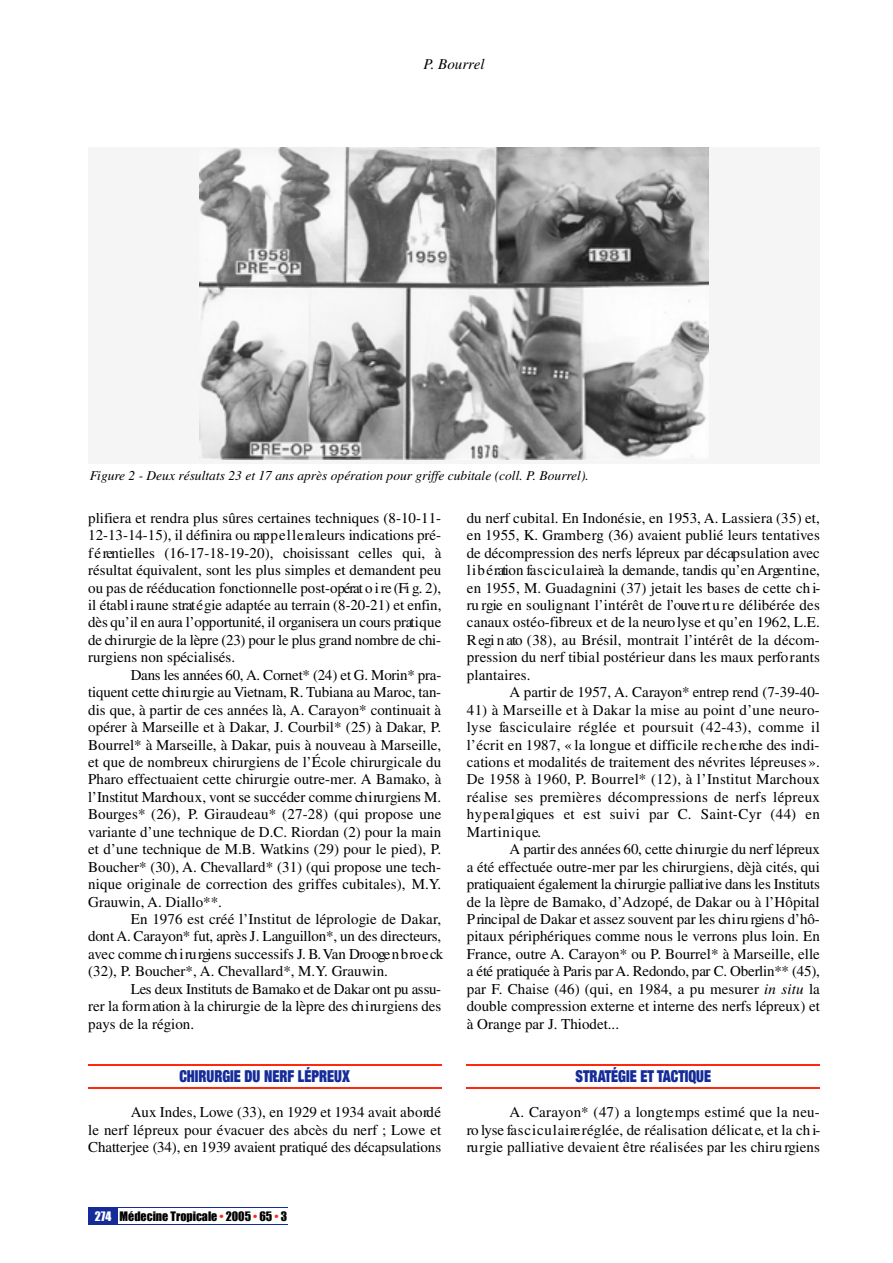
<style>
.page{position:relative;width:893px;height:1263px;background:#fff}
.page>*{position:absolute;margin:0;border:0;box-sizing:border-box;transform-origin:0 0}
.t1{font:900 expanded 16.5px "Helvetica Neue";color:#152b99;scale:.85 1}
.t2{font:15px/17.4px "Times";color:#000;text-align:justify}
.t3{font:italic 15px "Times";color:#000}
.t4{font:italic 13.5px "Times";color:#000}
.t5{font:12px "Impact";color:#000}
.s1{color:#fff}
.s2{color:#ff280d}
.s3{font-style:italic}
</style>
<div class="page">
<hr style="left:88px;top:1207px;width:199px;height:1px;background:#152b99">
<hr style="left:88px;top:1224px;width:199px;height:1px;background:#152b99">
<div style="left:88px;top:1208px;width:30px;height:17px;background:#152b99"></div>
<hr style="left:88px;top:1064px;width:353px;height:1px;background:#ff280d">
<hr style="left:88px;top:1087px;width:353px;height:1px;background:#ff280d">
<hr style="left:467px;top:1064px;width:352px;height:1px;background:#ff280d">
<hr style="left:467px;top:1087px;width:352px;height:1px;background:#ff280d">
<div style="left:89px;top:148px;width:730px;height:316px;background:#f5f5f5"></div>
<img style="left:199px;top:148px;width:509px;height:312px">
<p class="t3" style="left:423px;top:58px;width:62px">P. Bourrel</p>
<p class="t4" style="left:90px;top:470px;width:500px">Figure 2 - Deux résultats 23 et 17 ans après opération pour griffe cubitale (coll. P. Bourrel).</p>
<p class="t2" style="left:88px;top:510px;width:355px">plifiera et rendra plus sûres certaines techniques (8-10-11- 1 2 -1 3 -1 4 -1 5 ), il défin ira ou rap p e l l e raleurs indications pré&shy;f é rentielles (16-17-18-19-20), choisissant celles qui, à résultat équivalent, sont les plus simples et demandent peu ou pas de rééducation fonctionnelle post-opérat o i re (Fi g. 2 ), il établ i raune strat é gie adaptée au terrain (8-20-21) et enfin , dès qu’il en aura l’opportu n ité , il orga n is e ra un cours pratiq u e de ch iru rgie de la lèpre (23) pour le plus grand nombre de ch i&shy;rurgiens non spécialisés.</p>
<p class="t2" style="left:88px;top:667px;width:355px;text-indent:42px">Dans les années 60, A. Cornet* (24) et G. Morin* pra&shy;tiquent cette ch i ru rgie auVie tn a m , R. Tubiana au Maro c, ta n&shy;dis que, à partir de ces années là, A. Carayon* continuait à opérer à Marseille et à Dakar, J. Courbil* (25) à Dakar, P.<br>Bourrel* à Marseille, à Dakar, puis à nouveau à Marseille, et que de nombreux chirurgiens de l’École chirurgicale du Pharo effectuaient cette chirurgie outre-mer. A Bamako, à l’Institut March o u x , vont se succéder comme ch i ru rgiens M.<br>Bourges* (26), P. Giraudeau* (27-28) (qui propose une variante d’une technique de D.C. Riordan (2) pour la main et d’une technique de M.B. Watkins (29) pour le pied), P.<br>Boucher* (30), A. Chevallard* (31) (qui propose une tech&shy;nique originale de correction des griffes cubitales), M.Y.<br>Grauwin, A. Diallo**.</p>
<p class="t2" style="left:88px;top:911px;width:356px;text-align:left;text-indent:42px">En 1976 est créé l’Institut de léprologie de Dakar, dontA. Carayon* fut, après J. Languillon*, un des dire c te u rs , avec comme ch i ru rgiens successifs J. B. Van Dro oge n b ro e ck (32), P. Boucher*, A. Chevallard*, M.Y. Grauwin.</p>
<p class="t2" style="left:88px;top:981px;width:354px;text-indent:42px">Les deux Instituts de Bamako et de Dakar ont pu assu&shy;rer la fo rm ation à la ch iru rgie de la lèpre des ch i ru rgiens des pays de la région.</p>
<p class="t1" style="left:179px;top:1070px;width:202px">CHIRURGIE DU NERF LÉPREUX</p>
<p class="t2" style="left:88px;top:1105px;width:355px;text-indent:42px">Aux Indes, L owe (33), en 1929 et 1934 avait ab o rd é le nerf lépreux pour évacuer des abcès du nerf ; Lowe et C h atterjee (34), en 1939 avaient pratiqué des décap s u latio n s</p>
<p class="t5" style="left:95px;top:1209px;width:194px"><span class="s1">274</span> Médecine Tropicale <span class="s2">•</span> 2005 <span class="s2">•</span> 65 <span class="s2">•</span> 3</p>
<p class="t2" style="left:467px;top:510px;width:355px">du nerf cubital. En Indonésie, en 1953, A. Lassiera (35) et, en 1955, K. Gra m b e rg (36) avaient publié leurs tentative s de décompression des nerfs lépreux par décap s u lation ave c l i b é ration fa s c ic u la ireà la demande, tandis qu’enA rge n tin e, en 1955, M. Guadagnini (37) jetait les bases de cette ch i&shy;ru rgie en soulignant l’intérêt de l’ouve rt u re délibérée des canaux ostéo-fib reux et de la neuro lyse et qu’en 1962, L .E .<br>R egi n ato (38), au Brésil, m o n trait l’intérêt de la décom&shy;p ression du nerf tibial postérieur dans les maux perfo ra n ts p la n ta ires.</p>
<p class="t2" style="left:509px;top:685px;width:312px">A partir de 1957, A. Carayon* entrep rend (7-39-40-</p>
<p class="t2" style="left:467px;top:702px;width:355px">41) à Marseille et à Dakar la mise au point d’une neuro&shy;lyse fa s c ic u la ire réglée et poursuit (42-43), comme il l’é c rit en 1987, « la longue et difficile re ch e rche des indi&shy;c ations et modalités de traitement des névrites lépre u s e s » .<br>De 1958 à 1960, P. Bourrel* (12), à l’Institut March o u x réalise ses pre m iè res décompressions de nerfs lépre u x hy p e ra l giques et est suivi par C. Saint-Cyr (44) en M a rtin iq u e.</p>
<p class="t2" style="left:467px;top:842px;width:354px;text-indent:42px">A partir des années 60, cette ch i ru rgie du nerf lépre u x a été effectuée outre-mer par les chirurgiens, dèjà cités, qui p ratiquaient également la ch iru rgie palliat ive dans les Instituts de la lèpre de Bamako, d’Adzopé, de Dakar ou à l’Hôpital P rincipal de Dakar et assez souvent par les ch iru rgiens d’hô&shy;pitaux périphériques comme nous le verrons plus loin. En France, outre A. Carayon* ou P. Bourrel* à Marseille, elle a été pratiquée à Pa ris parA. Redondo, par C. Oberlin** (45), par F. Chaise (46) (qui, en 1984, a pu mesurer <span class="s3">in situ</span> la double compression externe et interne des nerfs lépreux) et à Orange par J. Thiodet...</p>
<p class="t1" style="left:575px;top:1070px;width:161px">STRATÉGIE ET TACTIQUE</p>
<p class="t2" style="left:467px;top:1105px;width:355px;text-indent:42px">A. Carayon* (47) a longtemps estimé que la neu&shy;ro lyse fa s c ic u la ireréglée, de réalisation délicat e, et la ch i&shy;ru rgie palliative devaient être réalisées par les ch iru rgie n s</p>
</div>
